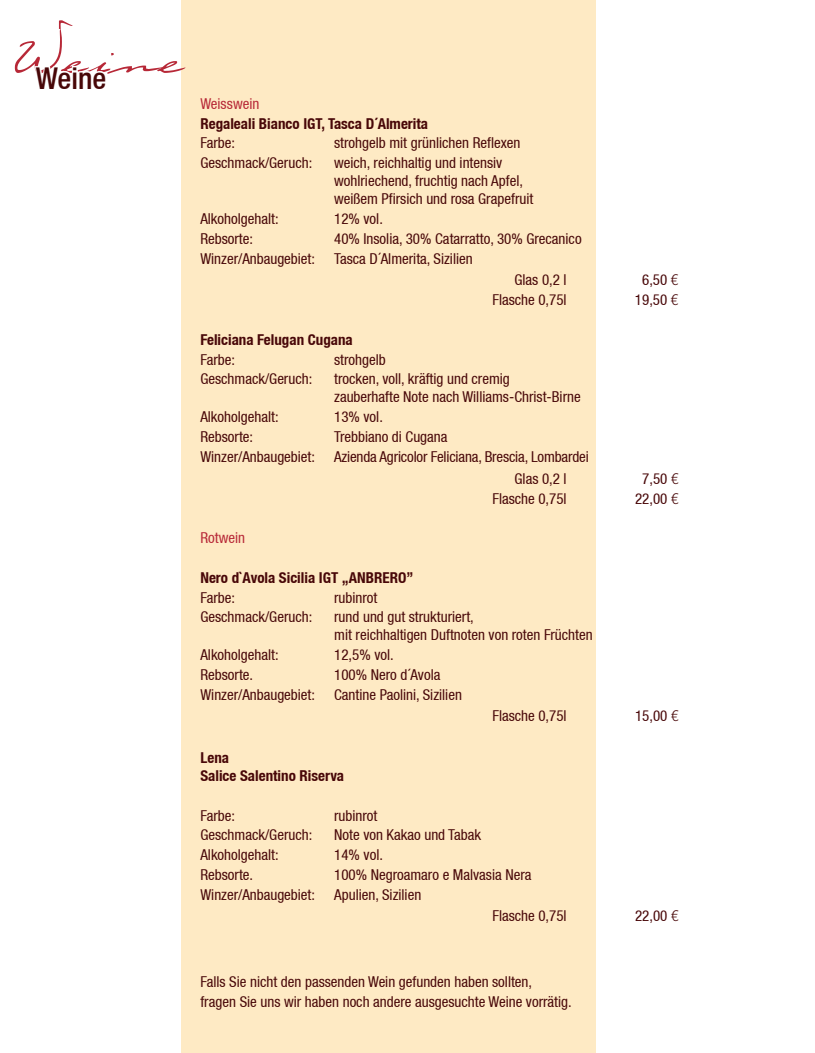
<style>
.page{position:relative;width:815px;height:1053px;background:#fff}
.page>*{position:absolute;margin:0;border:0;box-sizing:border-box;transform-origin:0 0}
.t1{font:75px "Scribble";color:#b72837}
.t2{font:500 condensed 30px "Helvetica Neue";color:#480708}
.t3{font:condensed 15px/18px "Helvetica Neue";color:#480708}
.t4{font:700 condensed 15px/18px "Helvetica Neue";color:#480708}
.t5{font:condensed 15px "Helvetica Neue";color:#b72837}
.s1{font-family:"Linotype Euro Font Ato F";font-stretch:normal}
</style>
<div class="page">
<div style="left:181px;top:0;width:414px;height:1052px;background:#feeac4"></div>
<h1 class="t1" style="left:14px;top:20px;width:171px">Weine</h1>
<h2 class="t2" style="left:36px;top:60px;width:72px">Weine</h2>
<p class="t5" style="left:200px;top:95px;width:61px">Weisswein</p>
<p class="t4" style="left:200px;top:114px;width:229px">Regaleali Bianco IGT, Tasca D´Almerita</p>
<p class="t3" style="left:200px;top:134px;width:36px">Farbe:</p>
<p class="t3" style="left:334px;top:134px;width:188px">strohgelb mit grünlichen Reflexen</p>
<p class="t3" style="left:200px;top:154px;width:113px">Geschmack/Geruch:</p>
<p class="t3" style="left:334px;top:154px;width:201px">weich, reichhaltig und intensiv wohlriechend, fruchtig nach Apfel, weißem Pfirsich und rosa Grapefruit</p>
<p class="t3" style="left:200px;top:209px;width:80px">Alkoholgehalt:</p>
<p class="t3" style="left:334px;top:209px;width:50px">12% vol.</p>
<p class="t3" style="left:200px;top:229px;width:54px">Rebsorte:</p>
<p class="t3" style="left:334px;top:229px;width:249px">40% Insolia, 30% Catarratto, 30% Grecanico</p>
<p class="t3" style="left:200px;top:249px;width:116px">Winzer/Anbaugebiet:</p>
<p class="t3" style="left:334px;top:249px;width:140px">Tasca D´Almerita, Sizilien</p>
<p class="t3" style="left:515px;top:271px;width:54px">Glas 0,2 l</p>
<p class="t3" style="left:642px;top:271px;width:38px">6,50 <span class="s1">B</span></p>
<p class="t3" style="left:492px;top:291px;width:76px">Flasche 0,75l</p>
<p class="t3" style="left:635px;top:291px;width:45px">19,50 <span class="s1">B</span></p>
<p class="t4" style="left:200px;top:330px;width:154px">Feliciana Felugan Cugana</p>
<p class="t3" style="left:200px;top:350px;width:36px">Farbe:</p>
<p class="t3" style="left:334px;top:350px;width:53px">strohgelb</p>
<p class="t3" style="left:200px;top:370px;width:113px">Geschmack/Geruch:</p>
<p class="t3" style="left:334px;top:370px;width:248px">trocken, voll, kräftig und cremig<br>zauberhafte Note nach Williams-Christ-Birne</p>
<p class="t3" style="left:200px;top:408px;width:80px">Alkoholgehalt:</p>
<p class="t3" style="left:334px;top:408px;width:50px">13% vol.</p>
<p class="t3" style="left:200px;top:427px;width:54px">Rebsorte:</p>
<p class="t3" style="left:334px;top:427px;width:115px">Trebbiano di Cugana</p>
<p class="t3" style="left:200px;top:447px;width:116px">Winzer/Anbaugebiet:</p>
<p class="t3" style="left:515px;top:445px;width:76px;line-height:21.8px;text-indent:-180px">Azienda Agricolor Feliciana, Brescia, Lombardei<br>Glas 0,2 l</p>
<p class="t3" style="left:642px;top:469px;width:38px">7,50 <span class="s1">B</span></p>
<p class="t3" style="left:492px;top:489px;width:76px">Flasche 0,75l</p>
<p class="t3" style="left:635px;top:489px;width:45px">22,00 <span class="s1">B</span></p>
<p class="t5" style="left:200px;top:529px;width:46px">Rotwein</p>
<p class="t4" style="left:200px;top:568px;width:214px">Nero d`Avola Sicilia IGT „ANBRERO”</p>
<p class="t3" style="left:200px;top:588px;width:36px">Farbe:</p>
<p class="t3" style="left:334px;top:588px;width:45px">rubinrot</p>
<p class="t3" style="left:200px;top:608px;width:113px">Geschmack/Geruch:</p>
<p class="t3" style="left:334px;top:608px;width:260px">rund und gut strukturiert,<br>mit reichhaltigen Duftnoten von roten Früchten</p>
<p class="t3" style="left:200px;top:645px;width:80px">Alkoholgehalt:</p>
<p class="t3" style="left:334px;top:645px;width:61px">12,5% vol.</p>
<p class="t3" style="left:200px;top:665px;width:54px">Rebsorte.</p>
<p class="t3" style="left:334px;top:665px;width:108px">100% Nero d´Avola</p>
<p class="t3" style="left:200px;top:685px;width:116px">Winzer/Anbaugebiet:</p>
<p class="t3" style="left:334px;top:685px;width:129px">Cantine Paolini, Sizilien</p>
<p class="t3" style="left:492px;top:707px;width:76px">Flasche 0,75l</p>
<p class="t3" style="left:635px;top:707px;width:45px">15,00 <span class="s1">B</span></p>
<p class="t4" style="left:200px;top:748px;width:145px">Lena<br>Salice Salentino Riserva</p>
<p class="t3" style="left:200px;top:806px;width:36px">Farbe:</p>
<p class="t3" style="left:334px;top:806px;width:45px">rubinrot</p>
<p class="t3" style="left:200px;top:825px;width:113px">Geschmack/Geruch:</p>
<p class="t3" style="left:334px;top:825px;width:148px">Note von Kakao und Tabak</p>
<p class="t3" style="left:200px;top:845px;width:80px">Alkoholgehalt:</p>
<p class="t3" style="left:334px;top:845px;width:50px">14% vol.</p>
<p class="t3" style="left:200px;top:865px;width:54px">Rebsorte.</p>
<p class="t3" style="left:334px;top:865px;width:199px">100% Negroamaro e Malvasia Nera</p>
<p class="t3" style="left:200px;top:885px;width:116px">Winzer/Anbaugebiet:</p>
<p class="t3" style="left:334px;top:885px;width:89px">Apulien, Sizilien</p>
<p class="t3" style="left:492px;top:907px;width:76px">Flasche 0,75l</p>
<p class="t3" style="left:635px;top:907px;width:45px">22,00 <span class="s1">B</span></p>
<p class="t3" style="left:200px;top:971px;width:373px;line-height:20px">Falls Sie nicht den passenden Wein gefunden haben sollten,<br>fragen Sie uns wir haben noch andere ausgesuchte Weine vorrätig.</p>
</div>
